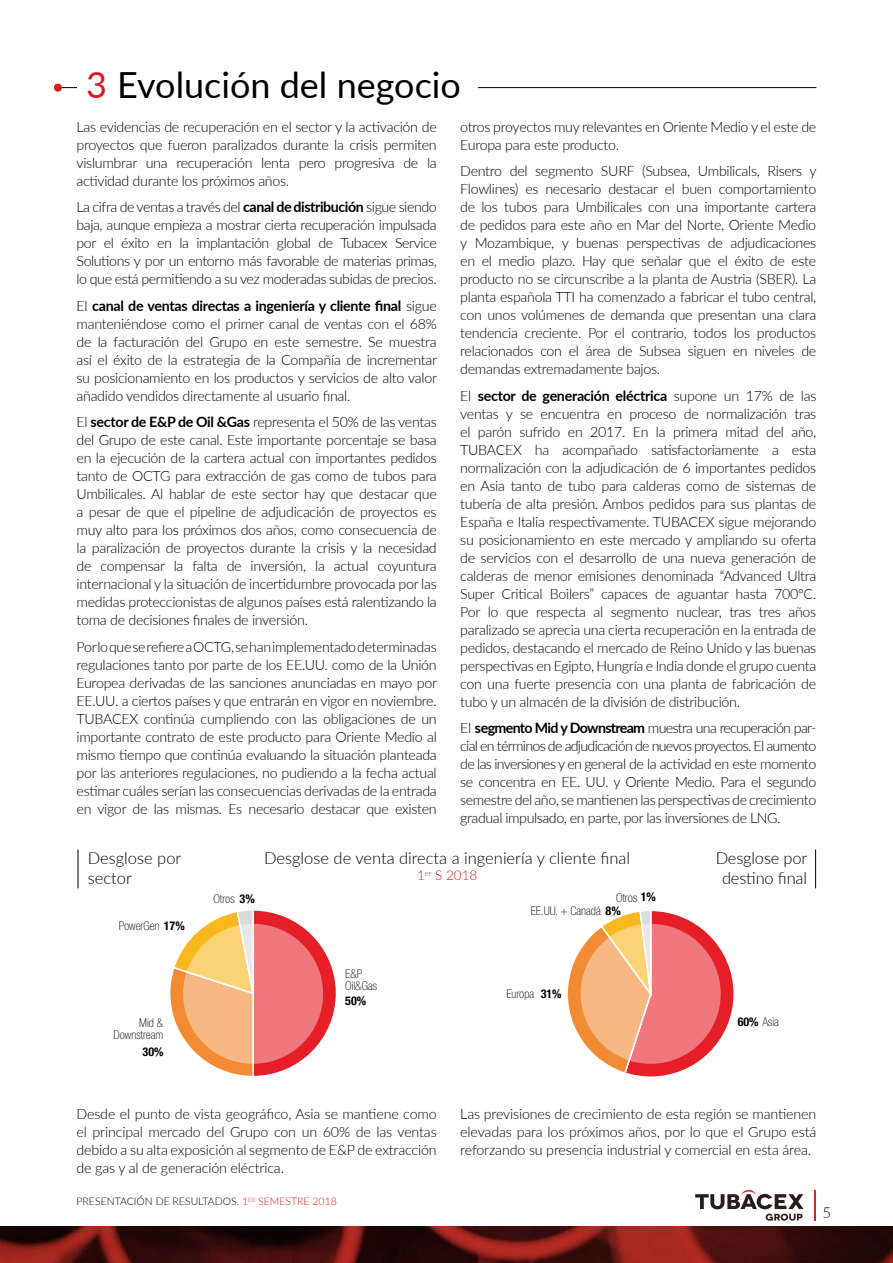
<style>
.page{position:relative;width:893px;height:1263px;background:#fff}
.page>*{position:absolute;margin:0;border:0;box-sizing:border-box;transform-origin:0 0}
.t1{font:36px "Lato";color:#000}
.t2{font:300 16.5px/19.8px "Lato";color:#000}
.t3{font:300 15px "Lato";color:#000}
.t4{font:300 14.25px/18px "Lato";letter-spacing:-.02em;color:#000;text-align:justify}
.t5{font:300 13.5px "Lato";color:#d51c21}
.t6{font:100 condensed 12px/12px "Helvetica Neue";color:#000}
.t7{font:700 condensed 12px "Helvetica Neue";color:#000}
.t8{font:300 10.5px "Lato";color:#000}
.s1{color:#d51c21}
.s2{font-weight:700}
</style>
<div class="page">
<hr style="left:814px;top:1190px;width:2px;height:31px;background:#e51f29">
<svg style="left:695px;top:1190px;width:108px;height:31px"></svg>
<img style="left:0;top:1226px;width:893px;height:37px">
<hr style="left:58px;top:87px;width:39px;height:1px;background:#000">
<hr style="left:218px;top:87px;width:598px;height:1px;background:#000">
<div style="left:78px;top:69px;width:38px;height:41px;background:#fff"></div>
<div style="left:117px;top:69px;width:361px;height:41px;background:#fff"></div>
<div style="left:54px;top:84px;width:8px;height:8px;background:#d51c21;border-radius:50%"></div>
<svg style="left:170px;top:910px;width:166px;height:166px"></svg>
<svg style="left:568px;top:911px;width:166px;height:166px"></svg>
<svg style="left:184px;top:924px;width:138px;height:139px;background:#f39f84"></svg>
<svg style="left:581px;top:924px;width:139px;height:139px;background:#f39984"></svg>
<hr style="left:78px;top:849px;width:1px;height:39px;background:#000">
<hr style="left:815px;top:849px;width:1px;height:39px;background:#000">
<h1 class="t1" style="left:86px;top:59px;width:376px"><span class="s1">3</span> Evolución del negocio</h1>
<p class="t4" style="left:77px;top:117px;width:362px">Las evidencias de recuperación en el sector y la activación de proyectos que fueron paralizados durante la crisis permiten vislumbrar una recuperación lenta pero progresiva de la actividad durante los próximos años.</p>
<p class="t4" style="left:77px;top:197px;width:362px">La cifra de ventas a través del <span class="s2">canal de distribución</span> sigue siendo baja, aunque empieza a mostrar cierta recuperación impulsada por el éxito en la implantación global de Tubacex Service Solutions y por un entorno más favorable de materias primas, lo que está permitiendo a su vez moderadas subidas de precios.</p>
<p class="t4" style="left:77px;top:296px;width:362px">El <span class="s2">canal de ventas directas a ingeniería y cliente final</span> sigue manteniéndose como el primer canal de ventas con el 68% de la facturación del Grupo en este semestre. Se muestra así el éxito de la estrategia de la Compañía de incrementar su posicionamiento en los productos y servicios de alto valor añadido vendidos directamente al usuario final.</p>
<p class="t4" style="left:77px;top:412px;width:362px">El <span class="s2">sector de E&amp;P de Oil &amp;Gas</span> representa el 50% de las ventas del Grupo de este canal. Este importante porcentaje se basa en la ejecución de la cartera actual con importantes pedidos tanto de OCTG para extracción de gas como de tubos para Umbilicales. Al hablar de este sector hay que destacar que a pesar de que el pipeline de adjudicación de proyectos es muy alto para los próximos dos años, como consecuencia de la paralización de proyectos durante la crisis y la necesidad de compensar la falta de inversión, la actual coyuntura internacional y la situación de incertidumbre provocada por las medidas proteccionistas de algunos países está ralentizando la toma de decisiones finales de inversión.</p>
<p class="t4" style="left:77px;top:637px;width:362px">Por lo que se refiere a OCTG, se han implementado determinadas regulaciones tanto por parte de los EE.UU. como de la Unión Europea derivadas de las sanciones anunciadas en mayo por EE.UU. a ciertos países y que entrarán en vigor en noviembre.<br>TUBACEX continúa cumpliendo con las obligaciones de un importante contrato de este producto para Oriente Medio al mismo tiempo que continúa evaluando la situación planteada por las anteriores regulaciones, no pudiendo a la fecha actual estimar cuáles serían las consecuencias derivadas de la entrada en vigor de las mismas. Es necesario destacar que existen</p>
<p class="t4" style="left:460px;top:117px;width:358px">otros proyectos muy relevantes en Oriente Medio y el este de<br>Europa para este producto.</p>
<p class="t4" style="left:460px;top:161px;width:358px">Dentro del segmento SURF (Subsea, Umbilicals, Risers y Flowlines) es necesario destacar el buen comportamiento de los tubos para Umbilicales con una importante cartera de pedidos para este año en Mar del Norte, Oriente Medio y Mozambique, y buenas perspectivas de adjudicaciones en el medio plazo. Hay que señalar que el éxito de este producto no se circunscribe a la planta de Austria (SBER). La planta española TTI ha comenzado a fabricar el tubo central, con unos volúmenes de demanda que presentan una clara tendencia creciente. Por el contrario, todos los productos relacionados con el área de Subsea siguen en niveles de demandas extremadamente bajos.</p>
<p class="t4" style="left:460px;top:386px;width:358px">El <span class="s2">sector de generación eléctrica</span> supone un 17% de las ventas y se encuentra en proceso de normalización tras el parón sufrido en 2017. En la primera mitad del año, TUBACEX ha acompañado satisfactoriamente a esta normalización con la adjudicación de 6 importantes pedidos en Asia tanto de tubo para calderas como de sistemas de tubería de alta presión. Ambos pedidos para sus plantas de España e Italia respectivamente. TUBACEX sigue mejorando su posicionamiento en este mercado y ampliando su oferta de servicios con el desarrollo de una nueva generación de calderas de menor emisiones denominada “Advanced Ultra Super Critical Boilers” capaces de aguantar hasta 700ºC.<br>Por lo que respecta al segmento nuclear, tras tres años paralizado se aprecia una cierta recuperación en la entrada de pedidos, destacando el mercado de Reino Unido y las buenas perspectivas en Egipto, Hungría e India donde el grupo cuenta con una fuerte presencia con una planta de fabricación de tubo y un almacén de la división de distribución.</p>
<p class="t4" style="left:460px;top:718px;width:358px">El <span class="s2">segmento Mid y Downstream</span> muestra una recuperación par&shy;cial en términos de adjudicación de nuevos proyectos. El aumento de las inversiones y en general de la actividad en este momento se concentra en EE. UU. y Oriente Medio. Para el segundo semestre del año, se mantienen las perspectivas de crecimiento gradual impulsado, en parte, por las inversiones de LNG.</p>
<p class="t2" style="left:264px;top:848px;width:367px">Desglose de venta directa a ingeniería y cliente final</p>
<p class="t5" style="left:417px;top:866px;width:62px">1<sup>er</sup> S 2018</p>
<p class="t2" style="left:88px;top:848px;width:95px">Desglose por sector</p>
<p class="t2" style="left:716px;top:848px;width:93px;text-align:center">Desglose por destino final</p>
<p class="t6" style="left:119px;top:920px;width:68px">PowerGen <span class="s2">17%</span></p>
<p class="t6" style="left:213px;top:893px;width:43px">Otros <span class="s2">3%</span></p>
<p class="t6" style="left:114px;top:1017px;width:51px;text-align:right">Mid &amp;<br>Downstream</p>
<p class="t7" style="left:143px;top:1044px;width:22px">30%</p>
<p class="t6" style="left:345px;top:968px;width:33px">E&amp;P<br>Oil&amp;Gas</p>
<p class="t7" style="left:345px;top:994px;width:22px">50%</p>
<p class="t6" style="left:531px;top:890px;width:127px;line-height:13.6px;text-indent:85px">Otros <span class="s2">1%<br></span>EE.UU. + Canadá <span class="s2">8%</span></p>
<p class="t6" style="left:506px;top:988px;width:57px">Europa <span class="s2">31%</span></p>
<p class="t6" style="left:738px;top:1016px;width:43px"><span class="s2">60%</span> Asia</p>
<p class="t4" style="left:77px;top:1104px;width:362px">Desde el punto de vista geográfico, Asia se mantiene como el principal mercado del Grupo con un 60% de las ventas debido a su alta exposición al segmento de E&amp;P de extracción de gas y al de generación eléctrica.</p>
<p class="t4" style="left:460px;top:1104px;width:358px">Las previsiones de crecimiento de esta región se mantienen elevadas para los próximos años, por lo que el Grupo está reforzando su presencia industrial y comercial en esta área.</p>
<p class="t8" style="left:77px;top:1194px;width:262px">PRESENTACIÓN DE RESULTADOS. <span class="s1">1</span><sup>ER</sup> <span class="s1">SEMESTRE 2018</span></p>
<p class="t3" style="left:823px;top:1202px;width:10px">5</p>
</div>
